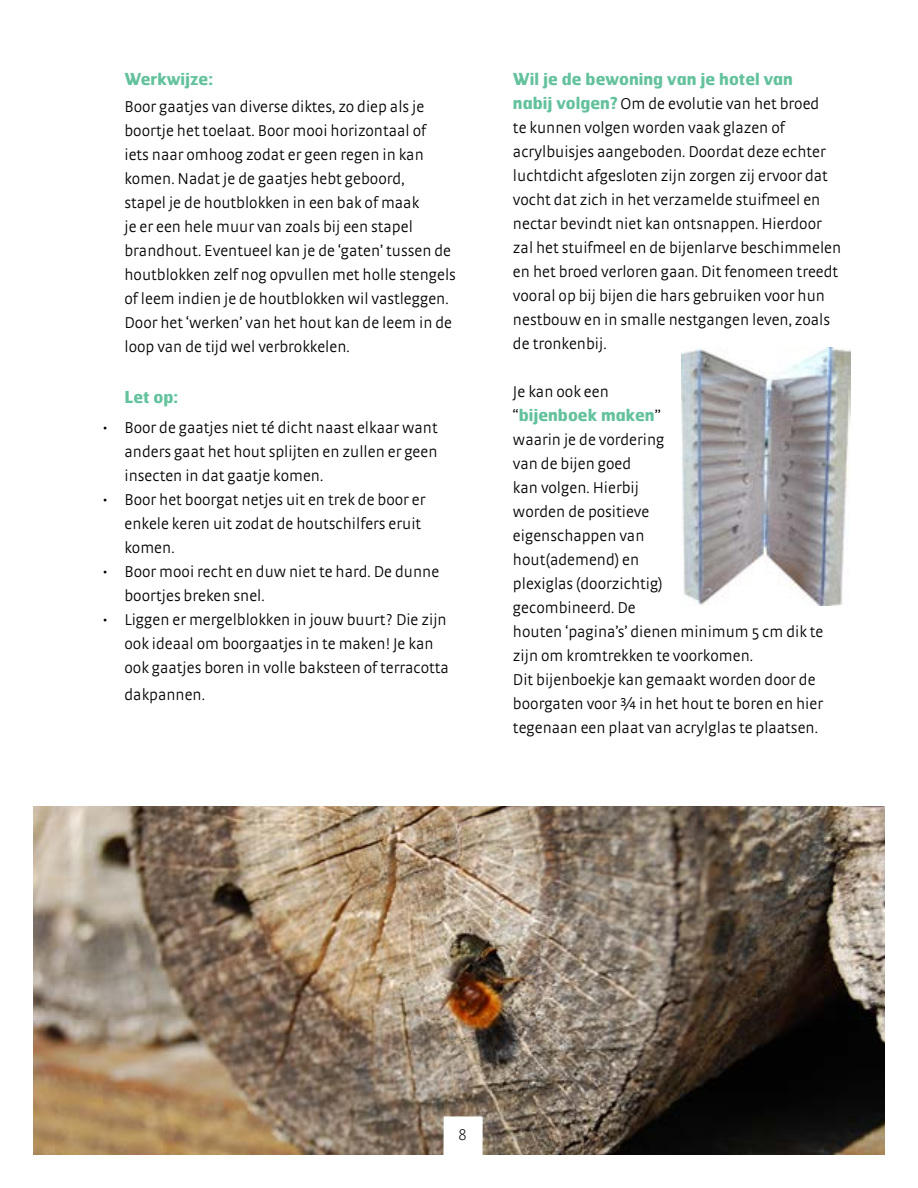
<style>
.page{position:relative;width:918px;height:1188px;background:#fff}
.page>*{position:absolute;margin:0;border:0;box-sizing:border-box;transform-origin:0 0}
.t1{font:300 16.5px/24px "Strada OT";color:#000101}
.t2{font:700 16.5px "Hermes FB";color:#63c29d}
.t3{font:100 16.5px "Bree";color:#000}
.s1{font-family:"Hermes FB";font-weight:700;color:#63c29d}
.s2{font-family:"Strada OT";font-weight:300;color:#000101}
</style>
<div class="page">
<img style="left:33px;top:806px;width:852px;height:349px">
<img style="left:682px;top:347px;width:169px;height:258px">
<div style="left:443px;top:1116px;width:40px;height:72px;background:#fff"></div>
<p class="t2" style="left:124px;top:68px;width:90px">Werkwijze:</p>
<p class="t1" style="left:124px;top:95px;width:333px">Boor gaatjes van diverse diktes, zo diep als je boortje het toelaat. Boor mooi horizontaal of<br>iets naar omhoog zodat er geen regen in kan komen. Nadat je de gaatjes hebt geboord,<br>stapel je de houtblokken in een bak of maak<br>je er een hele muur van zoals bij een stapel brandhout. Eventueel kan je de ‘gaten’ tussen de houtblokken zelf nog opvullen met holle stengels of leem indien je de houtblokken wil vastleggen.<br>Door het ‘werken’ van het hout kan de leem in de loop van de tijd wel verbrokkelen.</p>
<p class="t2" style="left:124px;top:386px;width:55px">Let op:</p>
<p class="t1" style="left:124px;top:416px;width:315px;text-align:justify;text-indent:-22px">• Boor de gaatjes niet té dicht naast elkaar want anders gaat het hout splijten en zullen er geen insecten in dat gaatje komen.</p>
<p class="t1" style="left:124px;top:488px;width:303px;text-indent:-22px">• Boor het boorgat netjes uit en trek de boor er enkele keren uit zodat de houtschilfers eruit komen.</p>
<p class="t1" style="left:124px;top:560px;width:316px;text-indent:-22px">• Boor mooi recht en duw niet te hard. De dunne boortjes breken snel.</p>
<p class="t1" style="left:124px;top:608px;width:326px;text-indent:-22px">• Liggen er mergelblokken in jouw buurt? Die zijn ook ideaal om boorgaatjes in te maken! Je kan ook gaatjes boren in volle baksteen of terracotta</p>
<p class="t1" style="left:124px;top:683px;width:82px">dakpannen.</p>
<p class="t2" style="left:513px;top:68px;width:282px">Wil je de bewoning van je hotel van</p>
<p class="t1" style="left:513px;top:92px;width:330px"><span class="s1">nabij volgen?</span> Om de evolutie van het broed<br>te kunnen volgen worden vaak glazen of acrylbuisjes aangeboden. Doordat deze echter luchtdicht afgesloten zijn zorgen zij ervoor dat vocht dat zich in het verzamelde stuifmeel en nectar bevindt niet kan ontsnappen. Hierdoor zal het stuifmeel en de bijenlarve beschimmelen en het broed verloren gaan. Dit fenomeen treedt vooral op bij bijen die hars gebruiken voor hun nestbouw en in smalle nestgangen leven, zoals de tronkenbij.</p>
<p class="t1" style="left:513px;top:380px;width:97px">Je kan ook een</p>
<p class="t2" style="left:513px;top:404px;width:149px"><span class="s2">“</span>bijenboek maken<span class="s2">”</span></p>
<p class="t1" style="left:513px;top:428px;width:312px">waarin je de vordering<br>van de bijen goed<br>kan volgen. Hierbij<br>worden de positieve<br>eigenschappen van<br>hout(ademend) en<br>plexiglas (doorzichtig)<br>gecombineerd. De<br>houten ‘pagina’s’ dienen minimum 5 cm dik te zijn om kromtrekken te voorkomen.<br>Dit bijenboekje kan gemaakt worden door de boorgaten voor ¾ in het hout te boren en hier tegenaan een plaat van acrylglas te plaatsen.</p>
<p class="t3" style="left:458px;top:1126px;width:10px">8</p>
</div>
